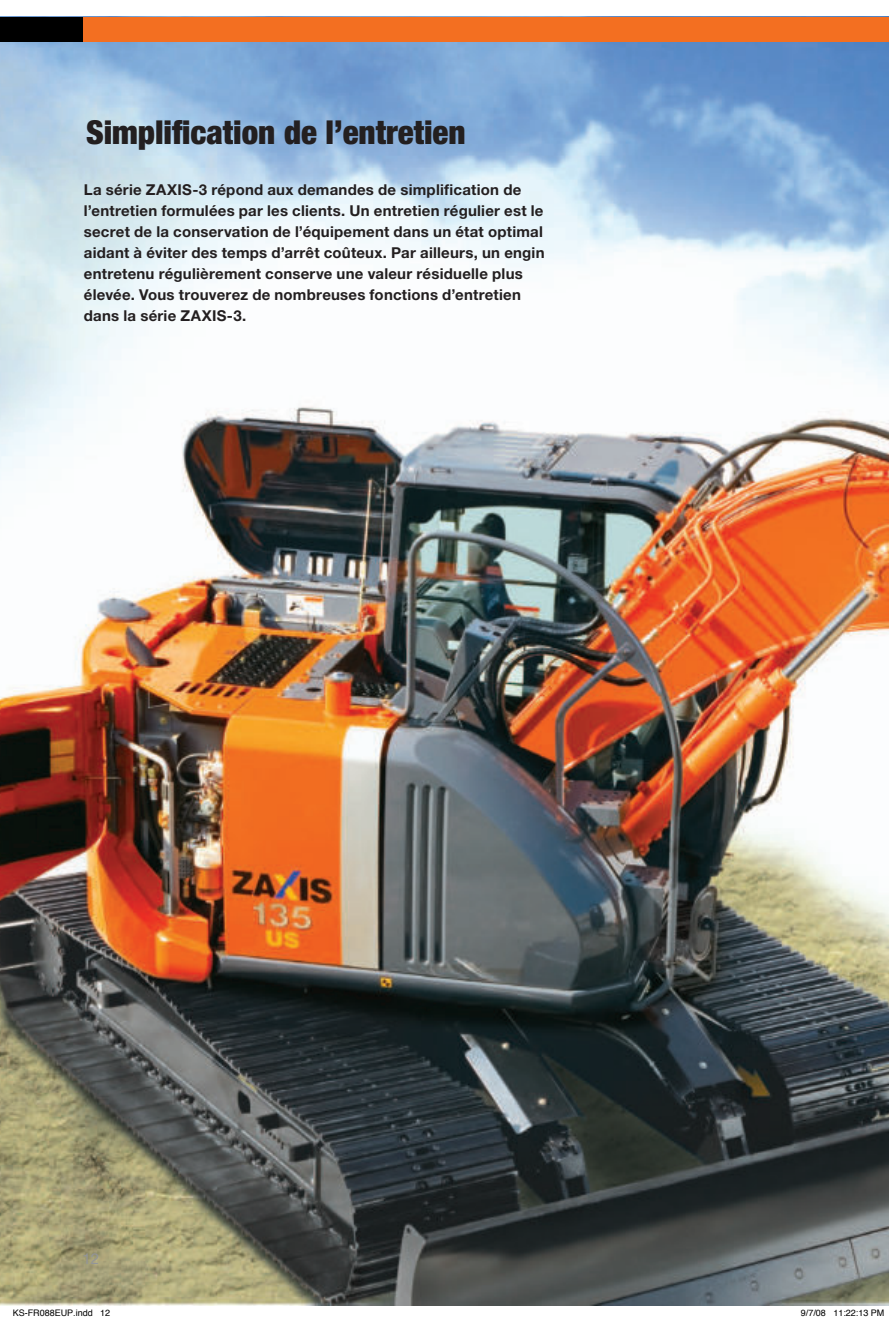
<style>
.page{position:relative;width:889px;height:1325px;background:#fff}
.page>*{position:absolute;margin:0;border:0;box-sizing:border-box;transform-origin:0 0}
.t1{font:900 condensed 33px "Helvetica Neue";color:#231f20}
.t2{font:700 15px/21px "Helvetica Neue";letter-spacing:.015em;color:#231f20}
.t3{font:15px "Helvetica Neue";color:#939598}
.t4{font:9px "Helvetica";color:#000}
</style>
<div class="page">
<img style="left:0;top:17px;width:889px;height:1288px">
<div style="left:0;top:18px;width:889px;height:24px;background:#f36f21"></div>
<div style="left:0;top:18px;width:83px;height:24px;background:#000"></div>
<svg style="left:833px;top:1302px;width:56px;height:4px"></svg>
<h1 class="t1" style="left:86px;top:119px;width:381px">Simplification de l’entretien</h1>
<p class="t2" style="left:84px;top:179px;width:462px">La série ZAXIS-3 répond aux demandes de simplification de l’entretien formulées par les clients. Un entretien régulier est le secret de la conservation de l’équipement dans un état optimal aidant à éviter des temps d’arrêt coûteux. Par ailleurs, un engin entretenu régulièrement conserve une valeur résiduelle plus élevée. Vous trouverez de nombreuses fonctions d’entretien dans la série ZAXIS-3.</p>
<p class="t3" style="left:82px;top:1250px;width:17px">12</p>
<p class="t4" style="left:13px;top:1307px;width:99px">KS-FR088EUP.indd 12</p>
<p class="t4" style="left:801px;top:1307px;width:85px">9/7/08 11:22:13 PM</p>
</div>
